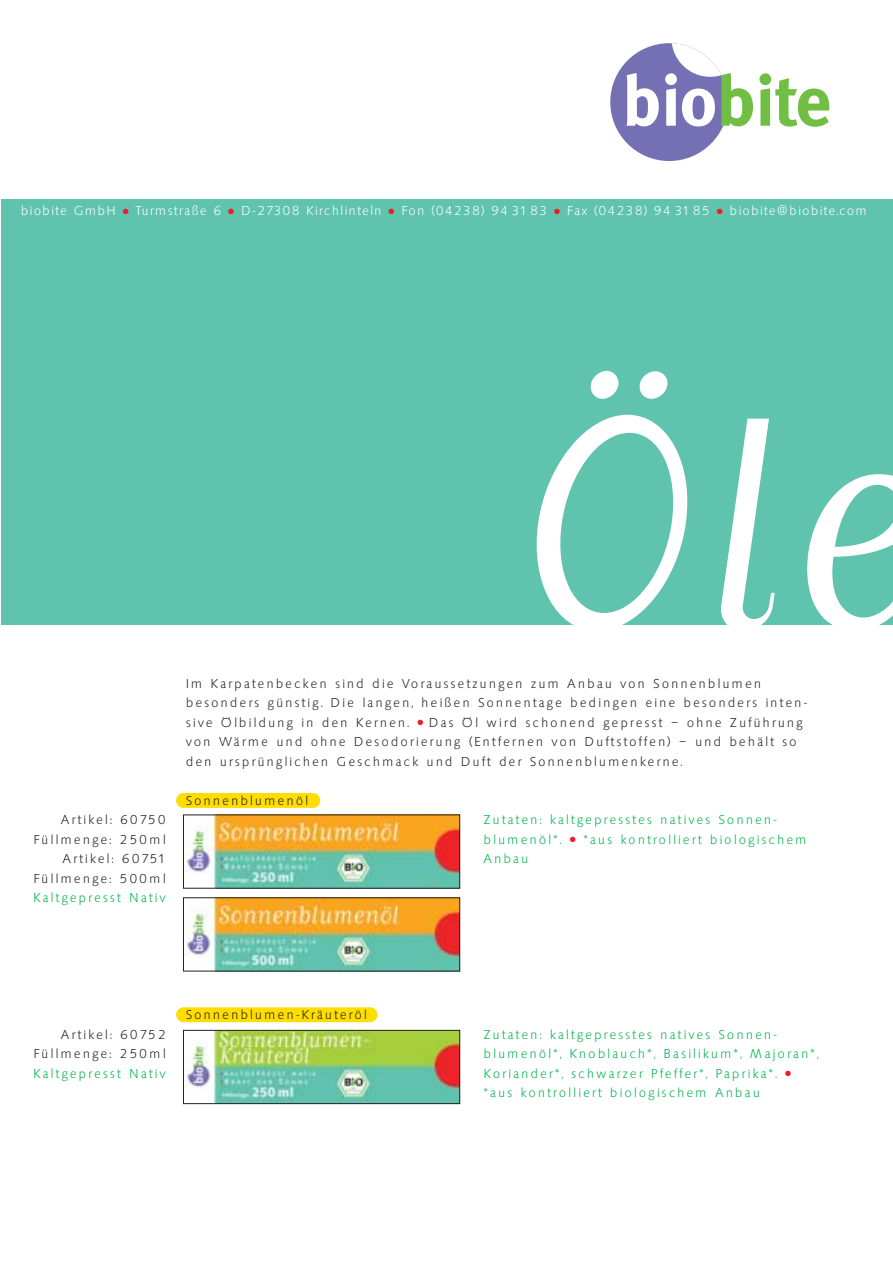
<style>
.page{position:relative;width:893px;height:1263px;background:#fff}
.page>*{position:absolute;margin:0;border:0;box-sizing:border-box;transform-origin:0 0}
.t1{font:354px "Matrix Script";color:#fff}
.t2{font:700 71.25px "Meta";color:#70be44}
.t3{font:300 13.5px/19.5px "Saxony";letter-spacing:.145em;color:#231f1f;text-align:right}
.t4{font:300 13.5px/19.5px "Saxony";letter-spacing:.145em;color:#00b14c}
.t5{font:300 13.5px "Saxony";letter-spacing:.085em;color:#fff}
.s1{color:#fff}
.s2{color:#ee1c24}
</style>
<div class="page">
<div style="left:176px;top:1007px;width:201px;height:15px;background:#fd0;border-radius:7px"></div>
<div style="left:176px;top:793px;width:144px;height:15px;background:#fd0;border-radius:7px"></div>
<div style="left:1px;top:200px;width:891px;height:425px;background:#5fc3ad"></div>
<div style="left:610px;top:43px;width:118px;height:118px;background:#756fb4;border-radius:50%"></div>
<svg style="left:671px;top:43px;width:52px;height:34px"></svg>
<img style="left:185px;top:817px;width:273px;height:69px">
<img style="left:185px;top:900px;width:273px;height:69px">
<img style="left:185px;top:1032px;width:273px;height:70px">
<div style="left:183px;top:1030px;width:277px;height:74px;border:1px solid #231f1f"></div>
<h2 class="t2" style="left:622px;top:73px;width:210px"><span class="s1">bio</span>bite</h2>
<p class="t5" style="left:21px;top:206px;width:847px">biobite GmbH <span class="s2">●</span> Turmstraße 6 <span class="s2">●</span> D-27308 Kirchlinteln <span class="s2">●</span> Fon (04238) 94 31 83 <span class="s2">●</span> Fax (04238) 94 31 85 <span class="s2">●</span> biobite@biobite.com</p>
<p class="t3" style="left:34px;top:811px;width:134px">Artikel: 60750<br>Füllmenge: 250ml<br>Artikel: 60751<br>Füllmenge: 500ml</p>
<p class="t4" style="left:33px;top:889px;width:134px">Kaltgepresst Nativ</p>
<h1 class="t1" style="left:510px;top:298px;width:419px">Öle</h1>
<p class="t3" style="left:186px;top:675px;width:623px;text-align:left">Im Karpatenbecken sind die Voraussetzungen zum Anbau von Sonnenblumen besonders günstig. Die langen, heißen Sonnentage bedingen eine besonders inten&shy;sive Ölbildung in den Kernen. <span class="s2">●</span> Das Öl wird schonend gepresst – ohne Zuführung von Wärme und ohne Desodorierung (Entfernen von Duftstoffen) – und behält so den ursprünglichen Geschmack und Duft der Sonnenblumenkerne.</p>
<p class="t3" style="left:186px;top:792px;width:124px">Sonnenblumenöl</p>
<p class="t4" style="left:484px;top:811px;width:325px">Zutaten: kaltgepresstes natives Sonnen&shy;blumenöl*. <span class="s2">●</span> *aus kontrolliert biologischem<br>Anbau</p>
<p class="t3" style="left:34px;top:1026px;width:134px">Artikel: 60752<br>Füllmenge: 250ml</p>
<p class="t4" style="left:33px;top:1065px;width:134px">Kaltgepresst Nativ</p>
<p class="t3" style="left:186px;top:1006px;width:183px">Sonnenblumen-Kräuteröl</p>
<p class="t4" style="left:484px;top:1026px;width:336px">Zutaten: kaltgepresstes natives Sonnen&shy;blumenöl*, Knoblauch*, Basilikum*, Majoran*, Koriander*, schwarzer Pfeffer*, Paprika*. <span class="s2">● </span>*aus kontrolliert biologischem Anbau</p>
</div>
